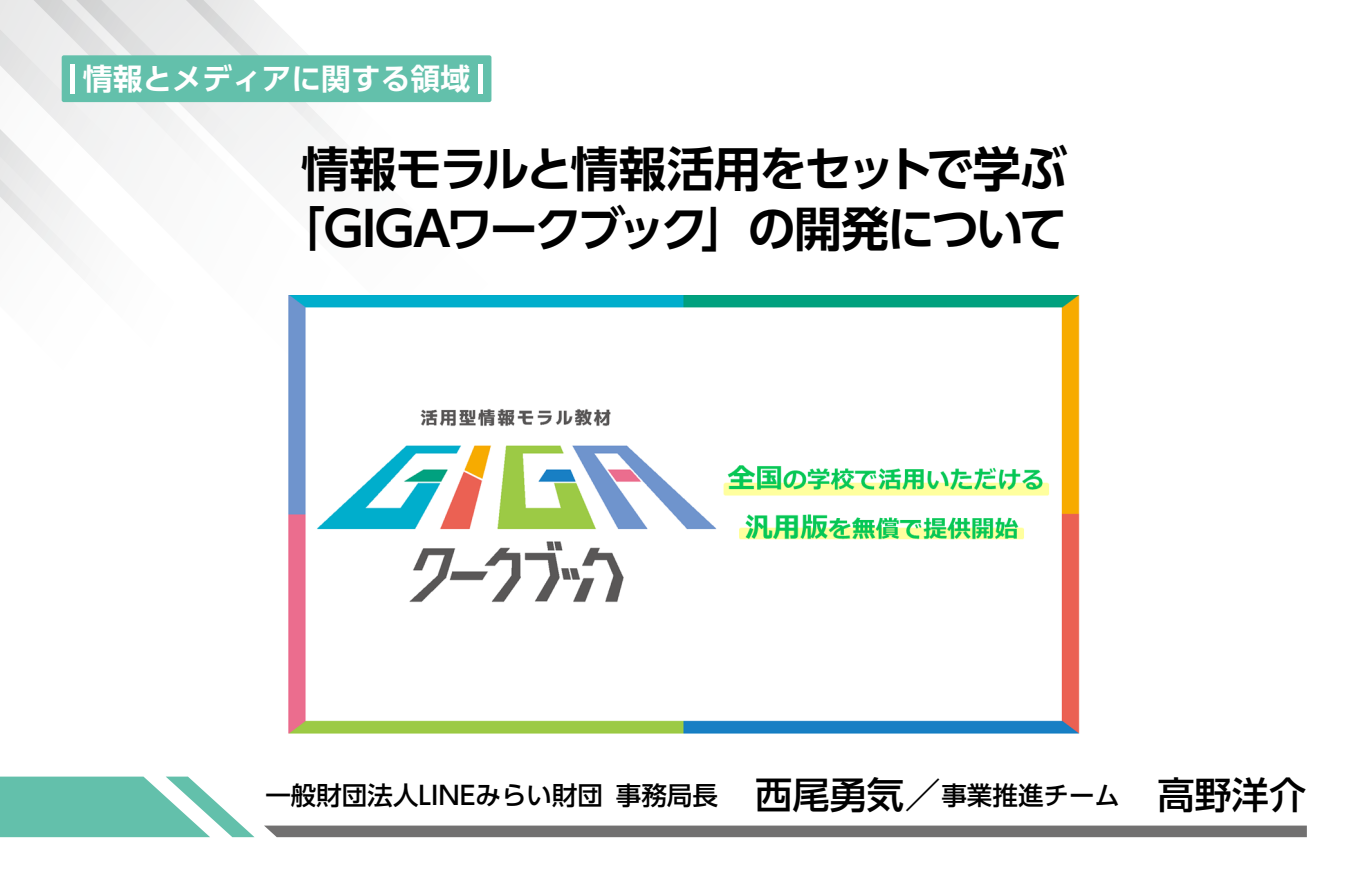
<style>
.page{position:relative;width:1368px;height:893px;background:#fff}
.page>*{position:absolute;margin:0;border:0;box-sizing:border-box;transform-origin:0 0}
.t1{font:700 47.85px/60.6px "UD Shin Go Pr 6 N De";letter-spacing:-.065em;color:#000;text-align:center}
.t2{font:700 29.7px "UD Shin Go Pr 6 N De";color:#fff}
.t3{font:500 25.5px "UD Shin Go Pr 6 N";color:#000}
.s1{font-size:37.2px}
</style>
<div class="page">
<svg style="left:0;top:0;width:63px;height:259px"></svg>
<svg style="left:63px;top:0;width:429px;height:267px"></svg>
<div style="left:264px;top:826px;width:1042px;height:11px;background:#727171"></div>
<svg style="left:0;top:777px;width:254px;height:60px"></svg>
<div style="left:62px;top:55px;width:429px;height:47px;background:#63c0ab;border-radius:2px"></div>
<hr style="left:70px;top:64px;width:4px;height:30px;background:#fff">
<div style="left:478px;top:64px;width:5px;height:30px;background:#fff"></div>
<img style="left:288px;top:295px;width:791px;height:438px">
<p class="t2" style="left:83px;top:55px;width:388px">情報とメディアに関する領域</p>
<p class="t1" style="left:277px;top:137px;width:791px">情報モラルと情報活用をセットで学ぶ「GIGAワークブック」の開発について</p>
<p class="t3" style="left:265px;top:774px;width:1042px">一般財団法人LINEみらい財団 事務局長 <span class="s1">西尾勇気／</span>事業推進チーム <span class="s1">高野洋介</span></p>
</div>
